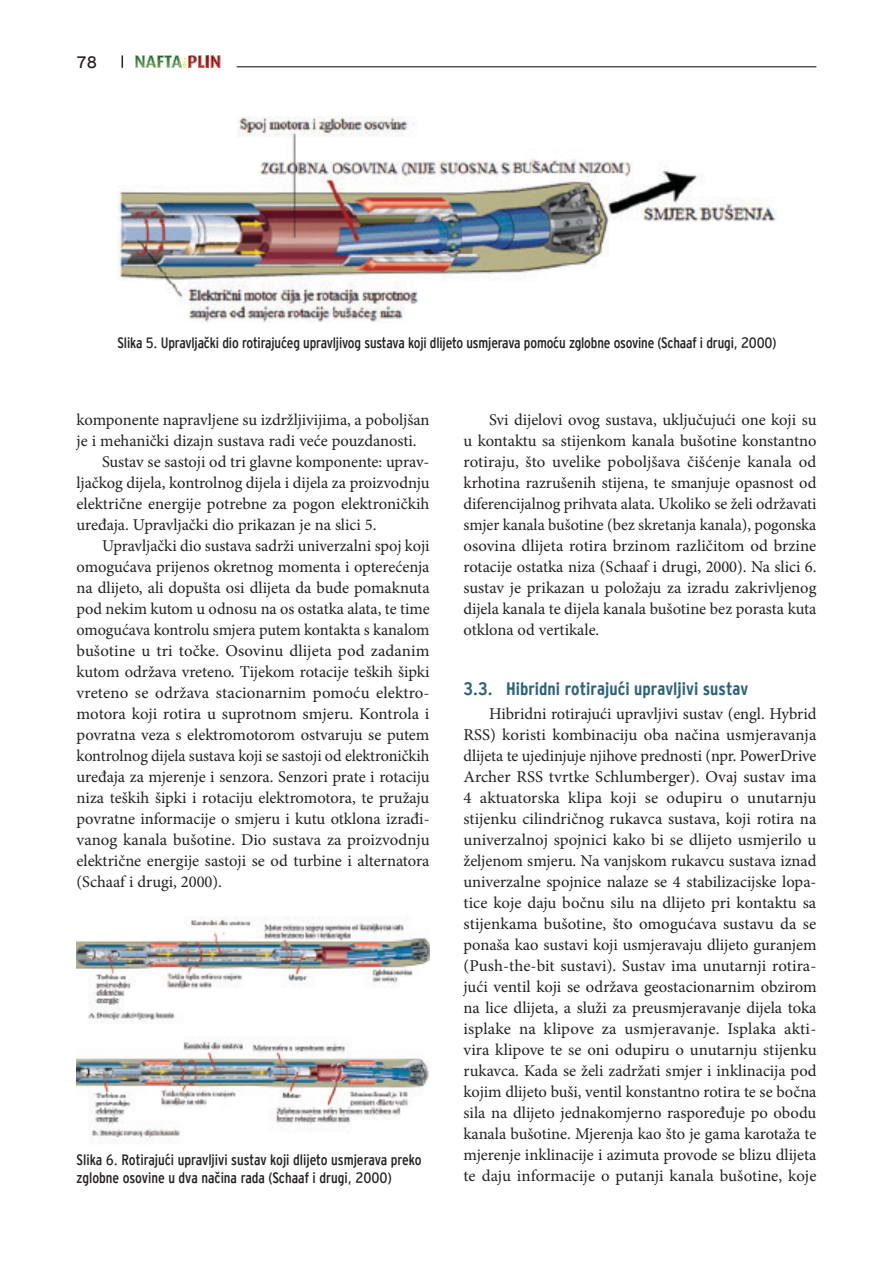
<style>
.page{position:relative;width:893px;height:1263px;background:#fff}
.page>*{position:absolute;margin:0;border:0;box-sizing:border-box;transform-origin:0 0}
.t1{font:700 18px "Alan Interstate Mono Cond";color:#2b6378}
.t2{font:16.5px/21px "Minion Pro";color:#231f20;text-align:justify}
.t3{font:16.5px "Alan Interstate Mono";color:#231f20}
.t4{font:15px/18px "Alan Interstate Mono Cond";letter-spacing:-.01em;color:#231f20}
</style>
<div class="page">
<img style="left:118px;top:116px;width:658px;height:207px">
<img style="left:77px;top:916px;width:352px;height:228px">
<svg style="left:122px;top:55px;width:1px;height:13px"></svg>
<svg style="left:135px;top:55px;width:85px;height:13px"></svg>
<hr style="left:237px;top:66px;width:579px;height:1px;background:#231f20">
<p class="t3" style="left:77px;top:52px;width:22px">78</p>
<p class="t4" style="left:118px;top:334px;width:660px">Slika 5. Upravljački dio rotirajućeg upravljivog sustava koji dlijeto usmjerava pomoću zglobne osovine (Schaaf i drugi, 2000)</p>
<p class="t2" style="left:77px;top:409px;width:354px">komponente napravljene su izdržljivijima, a poboljšan</p>
<p class="t2" style="left:77px;top:430px;width:342px">je i mehanički dizajn sustava radi veće pouzdanosti.</p>
<p class="t2" style="left:102px;top:451px;width:329px">Sustav se sastoji od tri glavne komponente: uprav-</p>
<p class="t2" style="left:77px;top:472px;width:354px">ljačkog dijela, kontrolnog dijela i dijela za proizvodnju</p>
<p class="t2" style="left:77px;top:493px;width:354px">električne energije potrebne za pogon elektroničkih</p>
<p class="t2" style="left:77px;top:514px;width:301px">uređaja. Upravljački dio prikazan je na slici 5.</p>
<p class="t2" style="left:102px;top:535px;width:329px">Upravljački dio sustava sadrži univerzalni spoj koji</p>
<p class="t2" style="left:77px;top:556px;width:354px">omogućava prijenos okretnog momenta i opterećenja</p>
<p class="t2" style="left:77px;top:577px;width:355px">na dlijeto, ali dopušta osi dlijeta da bude pomaknuta</p>
<p class="t2" style="left:77px;top:598px;width:355px">pod nekim kutom u odnosu na os ostatka alata, te time</p>
<p class="t2" style="left:77px;top:619px;width:354px">omogućava kontrolu smjera putem kontakta s kanalom</p>
<p class="t2" style="left:77px;top:640px;width:355px">bušotine u tri točke. Osovinu dlijeta pod zadanim</p>
<p class="t2" style="left:77px;top:661px;width:355px">kutom održava vreteno. Tijekom rotacije teških šipki</p>
<p class="t2" style="left:77px;top:682px;width:354px">vreteno se održava stacionarnim pomoću elektro-</p>
<p class="t2" style="left:77px;top:703px;width:354px">motora koji rotira u suprotnom smjeru. Kontrola i</p>
<p class="t2" style="left:77px;top:724px;width:354px">povratna veza s elektromotorom ostvaruju se putem</p>
<p class="t2" style="left:77px;top:745px;width:354px">kontrolnog dijela sustava koji se sastoji od elektroničkih</p>
<p class="t2" style="left:77px;top:766px;width:355px">uređaja za mjerenje i senzora. Senzori prate i rotaciju</p>
<p class="t2" style="left:77px;top:787px;width:354px">niza teških šipki i rotaciju elektromotora, te pružaju</p>
<p class="t2" style="left:77px;top:808px;width:354px">povratne informacije o smjeru i kutu otklona izrađi-</p>
<p class="t2" style="left:77px;top:829px;width:355px">vanog kanala bušotine. Dio sustava za proizvodnju</p>
<p class="t2" style="left:77px;top:850px;width:354px">električne energije sastoji se od turbine i alternatora</p>
<p class="t2" style="left:77px;top:871px;width:147px">(Schaaf i drugi, 2000).</p>
<p class="t4" style="left:77px;top:1151px;width:347px">Slika 6. Rotirajući upravljivi sustav koji dlijeto usmjerava preko zglobne osovine u dva načina rada (Schaaf i drugi, 2000)</p>
<p class="t2" style="left:463px;top:409px;width:355px;text-indent:26px">Svi dijelovi ovog sustava, uključujući one koji su u kontaktu sa stijenkom kanala bušotine konstantno rotiraju, što uvelike poboljšava čišćenje kanala od krhotina razrušenih stijena, te smanjuje opasnost od diferencijalnog prihvata alata. Ukoliko se želi održavati smjer kanala bušotine (bez skretanja kanala), pogonska osovina dlijeta rotira brzinom različitom od brzine rotacije ostatka niza (Schaaf i drugi, 2000). Na slici 6. sustav je prikazan u položaju za izradu zakrivljenog dijela kanala te dijela kanala bušotine bez porasta kuta otklona od vertikale.</p>
<p class="t1" style="left:463px;top:679px;width:286px">3.3. Hibridni rotirajući upravljivi sustav</p>
<p class="t2" style="left:463px;top:703px;width:355px;text-indent:26px">Hibridni rotirajući upravljivi sustav (engl. Hybrid RSS) koristi kombinaciju oba načina usmjeravanja dlijeta te ujedinjuje njihove prednosti (npr. PowerDrive Archer RSS tvrtke Schlumberger). Ovaj sustav ima 4 aktuatorska klipa koji se odupiru o unutarnju stijenku cilindričnog rukavca sustava, koji rotira na univerzalnoj spojnici kako bi se dlijeto usmjerilo u željenom smjeru. Na vanjskom rukavcu sustava iznad univerzalne spojnice nalaze se 4 stabilizacijske lopa&shy;tice koje daju bočnu silu na dlijeto pri kontaktu sa stijenkama bušotine, što omogućava sustavu da se ponaša kao sustavi koji usmjeravaju dlijeto guranjem (Push-the-bit sustavi). Sustav ima unutarnji rotira&shy;jući ventil koji se održava geostacionarnim obzirom na lice dlijeta, a služi za preusmjeravanje dijela toka isplake na klipove za usmjeravanje. Isplaka akti&shy;vira klipove te se oni odupiru o unutarnju stijenku rukavca. Kada se želi zadržati smjer i inklinacija pod kojim dlijeto buši, ventil konstantno rotira te se bočna sila na dlijeto jednakomjerno raspoređuje po obodu kanala bušotine. Mjerenja kao što je gama karotaža te mjerenje inklinacije i azimuta provode se blizu dlijeta te daju informacije o putanji kanala bušotine, koje</p>
</div>
